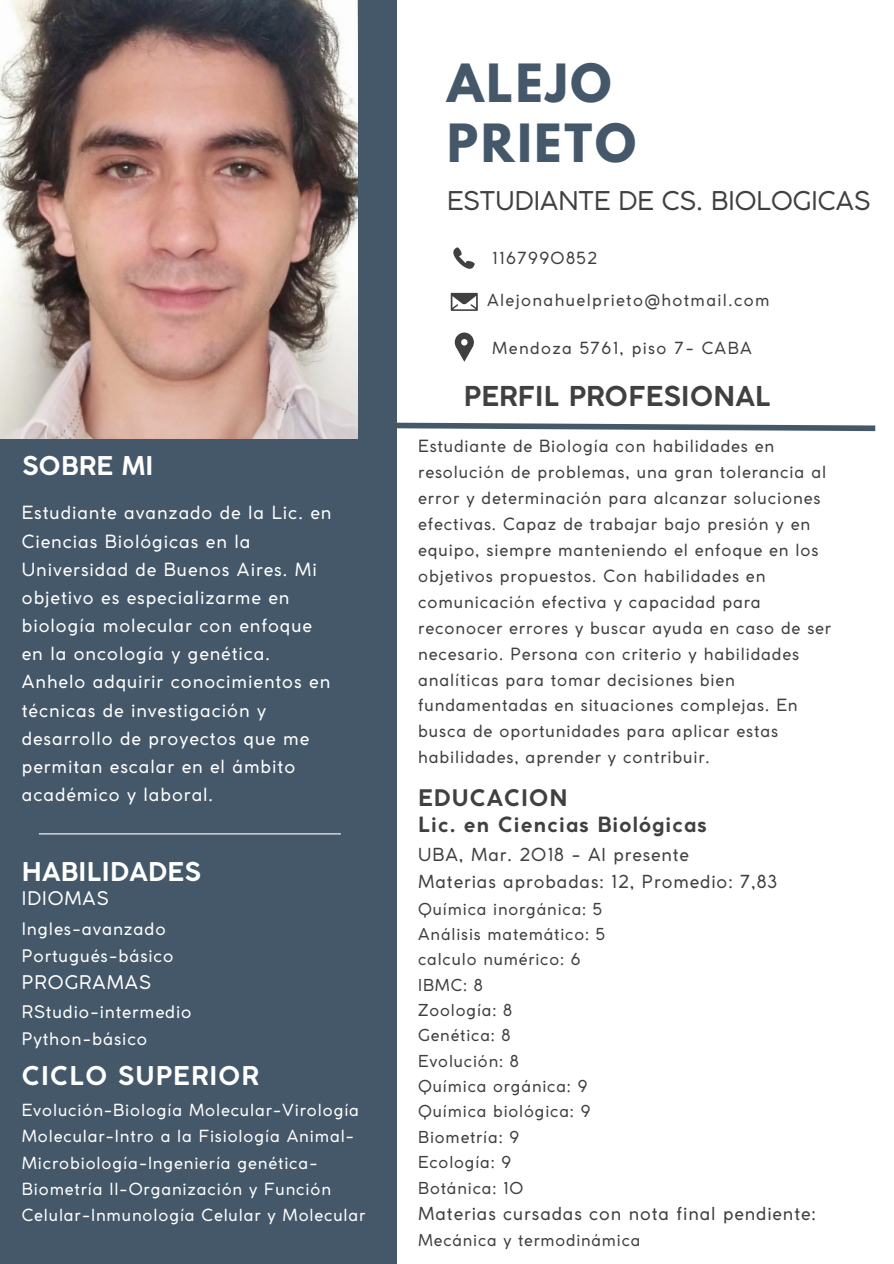
<style>
.page{position:relative;width:894px;height:1264px;background:#fff}
.page>*{position:absolute;margin:0;border:0;box-sizing:border-box;transform-origin:0 0}
.t1{font:700 46.65px "League Spartan";letter-spacing:.06em;color:#44586a}
.t2{font:700 27px "Coco Gothic";letter-spacing:.015em;color:#404040}
.t3{font:25.5px "Coco Gothic";color:#404040}
.t4{font:700 25.5px "Coco Gothic";letter-spacing:.015em;color:#fff}
.t5{font:700 25.5px "Coco Gothic";letter-spacing:.05em;color:#fff}
.t6{font:700 22.5px "Coco Gothic";letter-spacing:.05em;color:#404040}
.t7{font:700 20.7px "Coco Gothic";letter-spacing:.05em;color:#404040}
.t8{font:18.6px "Coco Gothic";letter-spacing:.05em;color:#fff}
.t9{font:18px/28.2px "Coco Gothic";letter-spacing:.05em;color:#fff}
.t10{font:17.7px "Coco Gothic";letter-spacing:.05em;color:#404040}
.t11{font:17.1px "Coco Gothic";letter-spacing:.05em;color:#fff}
.t12{font:16.65px/26px "Coco Gothic";letter-spacing:.05em;color:#404040}
.t13{font:16.5px/26.4px "Coco Gothic";letter-spacing:.05em;color:#fff}
.t14{font:16.5px "Coco Gothic";letter-spacing:.08em;color:#404040}
.t15{font:16.35px "Coco Gothic";letter-spacing:.05em;color:#404040}
.t16{font:16.2px "Coco Gothic";letter-spacing:.05em;color:#404040}
</style>
<div class="page">
<div style="left:0;top:0;width:396px;height:1263px;background:#44586a"></div>
<img style="left:0;top:0;width:357px;height:438px">
<svg style="left:396px;top:420px;width:480px;height:14px"></svg>
<hr style="left:39px;top:833px;width:302px;height:1px;background:#fff">
<svg style="left:453px;top:247px;width:21px;height:22px"></svg>
<svg style="left:451px;top:293px;width:26px;height:18px"></svg>
<svg style="left:454px;top:332px;width:20px;height:30px"></svg>
<p class="t4" style="left:22px;top:456px;width:133px">SOBRE MI</p>
<p class="t9" style="left:22px;top:500px;width:311px">Estudiante avanzado de la Lic. en<br>Ciencias Biológicas en la<br>Universidad de Buenos Aires. Mi objetivo es especializarme en biología molecular con enfoque en la oncología y genética.<br>Anhelo adquirir conocimientos en técnicas de investigación y desarrollo de proyectos que me permitan escalar en el ámbito académico y laboral.</p>
<p class="t4" style="left:22px;top:862px;width:180px">HABILIDADES</p>
<p class="t8" style="left:22px;top:891px;width:88px">IDIOMAS</p>
<p class="t11" style="left:22px;top:921px;width:145px">Ingles-avanzado</p>
<p class="t11" style="left:22px;top:948px;width:153px">Portugués-básico</p>
<p class="t8" style="left:22px;top:974px;width:131px">PROGRAMAS</p>
<p class="t11" style="left:22px;top:1005px;width:171px">RStudio-intermedio</p>
<p class="t11" style="left:22px;top:1032px;width:127px">Python-básico</p>
<p class="t5" style="left:22px;top:1065px;width:238px">CICLO SUPERIOR</p>
<p class="t13" style="left:22px;top:1098px;width:345px">Evolución-Biología Molecular-Virología Molecular-Intro a la Fisiología Animal-Microbiología-Ingeniería genética-Biometría II-Organización y Función Celular-Inmunología Celular y Molecular</p>
<p class="t1" style="left:447px;top:60px;width:166px">ALEJO</p>
<p class="t1" style="left:447px;top:120px;width:190px">PRIETO</p>
<p class="t3" style="left:447px;top:191px;width:424px">ESTUDIANTE DE CS. BIOLOGICAS</p>
<p class="t14" style="left:492px;top:252px;width:107px">1167990852</p>
<p class="t14" style="left:487px;top:293px;width:284px">Alejonahuelprieto@hotmail.com</p>
<p class="t14" style="left:492px;top:341px;width:261px">Mendoza 5761, piso 7- CABA</p>
<p class="t2" style="left:464px;top:386px;width:308px">PERFIL PROFESIONAL</p>
<p class="t12" style="left:418px;top:435px;width:414px">Estudiante de Biología con habilidades en resolución de problemas, una gran tolerancia al error y determinación para alcanzar soluciones efectivas. Capaz de trabajar bajo presión y en equipo, siempre manteniendo el enfoque en los objetivos propuestos. Con habilidades en comunicación efectiva y capacidad para reconocer errores y buscar ayuda en caso de ser necesario. Persona con criterio y habilidades analíticas para tomar decisiones bien fundamentadas en situaciones complejas. En busca de oportunidades para aplicar estas habilidades, aprender y contribuir.</p>
<p class="t6" style="left:418px;top:789px;width:151px">EDUCACION</p>
<p class="t7" style="left:418px;top:816px;width:290px">Lic. en Ciencias Biológicas</p>
<p class="t10" style="left:418px;top:847px;width:272px">UBA, Mar. 2018 - Al presente</p>
<p class="t10" style="left:418px;top:875px;width:360px">Materias aprobadas: 12, Promedio: 7,83</p>
<p class="t15" style="left:418px;top:902px;width:185px">Química inorgánica: 5</p>
<p class="t15" style="left:418px;top:927px;width:188px">Análisis matemático: 5</p>
<p class="t15" style="left:418px;top:953px;width:164px">calculo numérico: 6</p>
<p class="t15" style="left:418px;top:978px;width:66px">IBMC: 8</p>
<p class="t15" style="left:418px;top:1003px;width:95px">Zoología: 8</p>
<p class="t15" style="left:418px;top:1029px;width:94px">Genética: 8</p>
<p class="t15" style="left:418px;top:1054px;width:102px">Evolución: 8</p>
<p class="t15" style="left:418px;top:1079px;width:171px">Química orgánica: 9</p>
<p class="t15" style="left:418px;top:1105px;width:174px">Química biológica: 9</p>
<p class="t15" style="left:418px;top:1130px;width:102px">Biometría: 9</p>
<p class="t15" style="left:418px;top:1155px;width:95px">Ecología: 9</p>
<p class="t15" style="left:418px;top:1181px;width:107px">Botánica: 10</p>
<p class="t10" style="left:418px;top:1206px;width:399px">Materias cursadas con nota final pendiente:</p>
<p class="t16" style="left:418px;top:1234px;width:224px">Mecánica y termodinámica</p>
</div>
